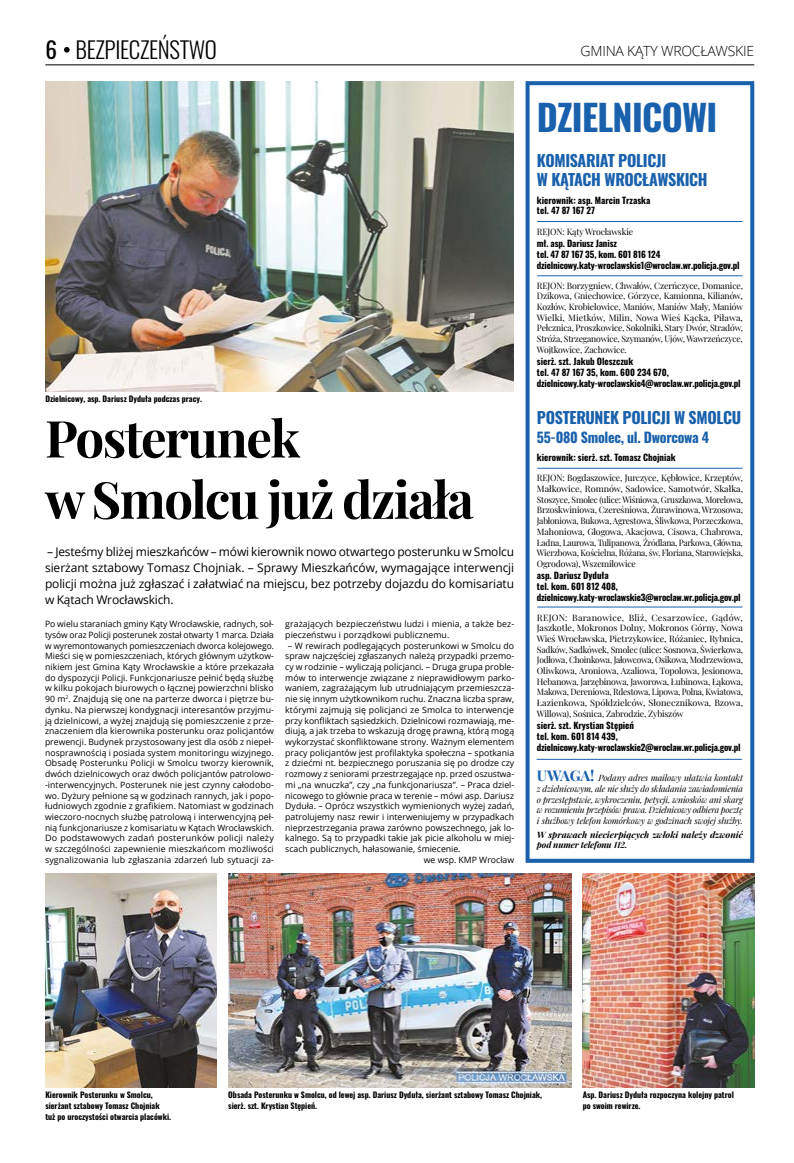
<style>
.page{position:relative;width:794px;height:1163px;background:#fff}
.page>*{position:absolute;margin:0;border:0;box-sizing:border-box;transform-origin:0 0}
.t1{font:700 51px/61.2px "Playfair Display";letter-spacing:-.03em;color:#000}
.t2{font:700 36px "Oswald";letter-spacing:-.02em;color:#1961ac}
.t3{font:300 23px "Oswald";letter-spacing:-.015em;color:#000}
.t4{font:700 16px/19.2px "Oswald";letter-spacing:-.02em;color:#1961ac}
.t5{font:700 14px "Oswald";letter-spacing:-.02em;color:#1961ac}
.t6{font:300 14px "Open Sans";letter-spacing:-.015em;color:#000}
.t7{font:12px/16px "Open Sans";letter-spacing:-.01em;color:#000;text-align:justify}
.t8{font:700 9px/10.7px "Oswald";letter-spacing:-.015em;color:#000}
.t9{font:8.7px/10.7px "Open Sans";color:#000;text-align:justify}
.t10{font:8.7px/10.7px "Playfair Display";letter-spacing:-.02em;color:#000;text-align:justify}
.t11{font:8.7px/10.7px "Playfair Display";letter-spacing:-.02em;color:#000;text-align:justify;scale:1.04 1}
.t12{font:italic 8.7px/10.7px "Playfair Display";letter-spacing:-.015em;color:#000;text-align:justify}
.t13{font:italic 700 8.7px/10.7px "Playfair Display";color:#000;scale:1.04 1}
.t14{font:700 8px/10.7px "Oswald";color:#000}
.s1{font-weight:400}
.s2{font-weight:700;font-style:normal;font-size:14.7px;color:#1961ac}
</style>
<div class="page">
<hr style="left:45px;top:65px;width:709px;height:1px;background:#000">
<svg style="left:64px;top:47px;width:6px;height:6px"></svg>
<img style="left:45px;top:81px;width:468px;height:310px">
<div style="left:525px;top:81px;width:229px;height:781px;background:#fff;border:4px solid #1961ac"></div>
<img style="left:45px;top:873px;width:172px;height:214px">
<img style="left:583px;top:873px;width:171px;height:214px">
<img style="left:228px;top:873px;width:343px;height:214px">
<hr style="left:537px;top:221px;width:205px;height:1px;background:#1961ac">
<hr style="left:537px;top:275px;width:205px;height:1px;background:#1961ac">
<hr style="left:537px;top:467px;width:205px;height:1px;background:#1961ac">
<hr style="left:537px;top:606px;width:205px;height:1px;background:#1961ac">
<hr style="left:536px;top:758px;width:206px;height:1px;background:#1961ac">
<h3 class="t3" style="left:45px;top:29px;width:173px"><span class="s1">6</span> BEZPIECZEŃSTWO</h3>
<h3 class="t6" style="left:580px;top:42px;width:175px">GMINA KĄTY WROCŁAWSKIE</h3>
<p class="t14" style="left:45px;top:394px;width:158px">Dzielnicowy, asp. Dariusz Dyduła podczas pracy.</p>
<h1 class="t1" style="left:45px;top:403px;width:430px">Posterunek<br>w Smolcu już działa</h1>
<p class="t7" style="left:45px;top:543px;width:471px">– Jesteśmy bliżej mieszkańców – mówi kierownik nowo otwartego posterunku w Smolcu sierżant sztabowy Tomasz Chojniak. – Sprawy Mieszkańców, wymagające interwencji policji można już zgłaszać i załatwiać na miejscu, bez potrzeby dojazdu do komisariatu w Kątach Wrocławskich.</p>
<p class="t9" style="left:45px;top:618px;width:230px">Po wielu staraniach gminy Kąty Wrocławskie, radnych, soł&shy;tysów oraz Policji posterunek został otwarty 1 marca. Działa w wyremontowanych pomieszczeniach dworca kolejowego.<br>Mieści się w pomieszczeniach, których głównym użytkow&shy;nikiem jest Gmina Kąty Wrocławskie a które przekazała do dyspozycji Policji. Funkcjonariusze pełnić będą służbę w kilku pokojach biurowych o łącznej powierzchni blisko 90 m<sup>2</sup>. Znajdują się one na parterze dworca i piętrze bu&shy;dynku. Na pierwszej kondygnacji interesantów przyjmu&shy;ją dzielnicowi, a wyżej znajdują się pomieszczenie z prze&shy;znaczeniem dla kierownika posterunku oraz policjantów prewencji. Budynek przystosowany jest dla osób z niepeł&shy;nosprawnością i posiada system monitoringu wizyjnego.<br>Obsadę Posterunku Policji w Smolcu tworzy kierownik, dwóch dzielnicowych oraz dwóch policjantów patrolowo--interwencyjnych. Posterunek nie jest czynny całodobo&shy;wo. Dyżury pełnione są w godzinach rannych, jak i popo&shy;łudniowych zgodnie z grafikiem. Natomiast w godzinach wieczoro-nocnych służbę patrolową i interwencyjną peł&shy;nią funkcjonariusze z komisariatu w Kątach Wrocławskich.<br>Do podstawowych zadań posterunków policji należy w szczególności zapewnienie mieszkańcom możliwości sygnalizowania lub zgłaszania zdarzeń lub sytuacji za-</p>
<p class="t9" style="left:285px;top:618px;width:230px">grażających bezpieczeństwu ludzi i mienia, a także bez&shy;pieczeństwu i porządkowi publicznemu.</p>
<p class="t9" style="left:288px;top:639px;width:228px">– W rewirach podlegających posterunkowi w Smolcu do</p>
<p class="t9" style="left:285px;top:650px;width:230px">spraw najczęściej zgłaszanych należą przypadki przemo-</p>
<p class="t9" style="left:285px;top:661px;width:230px">cy w rodzinie – wyliczają policjanci. – Druga grupa proble-</p>
<p class="t9" style="left:285px;top:672px;width:230px">mów to interwencje związane z nieprawidłowym parko-</p>
<p class="t9" style="left:285px;top:682px;width:230px">waniem, zagrażającym lub utrudniającym przemieszcza-</p>
<p class="t9" style="left:285px;top:693px;width:230px">nie się innym użytkownikom ruchu. Znaczna liczba spraw,</p>
<p class="t9" style="left:285px;top:704px;width:230px">którymi zajmują się policjanci ze Smolca to interwencje</p>
<p class="t9" style="left:285px;top:714px;width:230px">przy konfliktach sąsiedzkich. Dzielnicowi rozmawiają, me-</p>
<p class="t9" style="left:285px;top:725px;width:230px">diują, a jak trzeba to wskazują drogę prawną, którą mogą</p>
<p class="t9" style="left:285px;top:736px;width:230px">wykorzystać skonfliktowane strony. Ważnym elementem</p>
<p class="t9" style="left:285px;top:746px;width:230px">pracy policjantów jest profilaktyka społeczna – spotkania</p>
<p class="t9" style="left:285px;top:757px;width:230px">z dziećmi nt. bezpiecznego poruszania się po drodze czy</p>
<p class="t9" style="left:285px;top:768px;width:230px">rozmowy z seniorami przestrzegające np. przed oszustwa-</p>
<p class="t9" style="left:285px;top:779px;width:230px">mi „na wnuczka”, czy „na funkcjonariusza”. – Praca dziel-</p>
<p class="t9" style="left:285px;top:789px;width:230px">nicowego to głównie praca w terenie – mówi asp. Dariusz</p>
<p class="t9" style="left:285px;top:800px;width:230px">Dyduła. – Oprócz wszystkich wymienionych wyżej zadań,</p>
<p class="t9" style="left:285px;top:811px;width:230px">patrolujemy nasz rewir i interweniujemy w przypadkach</p>
<p class="t9" style="left:285px;top:821px;width:230px">nieprzestrzegania prawa zarówno powszechnego, jak lo-</p>
<p class="t9" style="left:285px;top:832px;width:230px">kalnego. Są to przypadki takie jak picie alkoholu w miej-</p>
<p class="t9" style="left:285px;top:843px;width:177px">scach publicznych, hałasowanie, śmiecenie.</p>
<p class="t9" style="left:424px;top:853px;width:92px">we wsp. KMP Wrocław</p>
<h2 class="t2" style="left:537px;top:98px;width:182px">DZIELNICOWI</h2>
<h3 class="t4" style="left:537px;top:151px;width:172px">KOMISARIAT POLICJI<br>W KĄTACH WROCŁAWSKICH</h3>
<p class="t8" style="left:537px;top:195px;width:115px">kierownik: asp. Marcin Trzaska tel. 47 87 167 27</p>
<p class="t10" style="left:537px;top:226px;width:98px">REJON: Kąty Wrocławskie</p>
<p class="t8" style="left:537px;top:239px;width:204px">mł. asp. Dariusz Janisz<br>tel. 47 87 167 35, kom. 601 816 124 dzielnicowy.katy-wroclawskie1@wroclaw.wr.policja.gov.pl</p>
<p class="t10" style="left:537px;top:279px;width:208px">REJON: Borzygniew, Chwałów, Czerńczyce, Domanice, Dzikowa, Gniechowice, Górzyce, Kamionna, Kilianów, Kozłów, Krobielowice, Maniów, Maniów Mały, Maniów Wielki, Mietków, Milin, Nowa Wieś Kącka, Piława, Pełcznica, Proszkowice, Sokolniki, Stary Dwór, Stradów, Stróża, Strzeganowice, Szymanów, Ujów, Wawrzeńczyce, Wojtkowice, Zachowice.</p>
<p class="t8" style="left:537px;top:357px;width:205px">sierż. szt. Jakub Oleszczuk<br>tel. 47 87 167 35, kom. 600 234 670, dzielnicowy.katy-wroclawskie4@wroclaw.wr.policja.gov.pl</p>
<h3 class="t4" style="left:537px;top:408px;width:206px">POSTERUNEK POLICJI W SMOLCU</h3>
<h3 class="t5" style="left:537px;top:429px;width:174px">55-080 Smolec, ul. Dworcowa 4</h3>
<p class="t8" style="left:537px;top:452px;width:140px">kierownik: sierż. szt. Tomasz Chojniak</p>
<p class="t10" style="left:537px;top:472px;width:208px">REJON: Bogdaszowice, Jurczyce, Kębłowice, Krzeptów, Małkowice, Romnów, Sadowice, Samotwór, Skałka, Stoszyce, Smolec (ulice: Wiśniowa, Gruszkowa, Morelowa, Brzoskwiniowa, Czereśniowa, Żurawinowa, Wrzosowa, Jabłoniowa, Bukowa, Agrestowa, Śliwkowa, Porzeczkowa, Mahoniowa, Głogowa, Akacjowa, Cisowa, Chabrowa, Ładna, Laurowa, Tulipanowa, Źródlana, Parkowa, Główna, Wierzbowa, Kościelna, Różana, św. Floriana, Starowiejska, Ogrodowa), Wszemiłowice</p>
<p class="t8" style="left:537px;top:571px;width:205px">asp. Dariusz Dyduła<br>tel. kom. 601 812 408, dzielnicowy.katy-wroclawskie3@wroclaw.wr.policja.gov.pl</p>
<p class="t11" style="left:537px;top:611px;width:200px">REJON: Baranowice, Bliż, Cesarzowice, Gądów, Jaszkotle, Mokronos Dolny, Mokronos Górny, Nowa Wieś Wrocławska, Pietrzykowice, Różaniec, Rybnica, Sadków, Sadkówek, Smolec (ulice: Sosnowa, Świerkowa, Jodłowa, Choinkowa, Jałowcowa, Osikowa, Modrzewiowa, Oliwkowa, Aroniowa, Azaliowa, Topolowa, Jesionowa, Hebanowa, Jarzębinowa, Jaworowa, Łubinowa, Łąkowa, Makowa, Dereniowa, Rdestowa, Lipowa, Polna, Kwiatowa, Łazienkowa, Spółdzielców, Słonecznikowa, Bzowa, Willowa), Sośnica, Zabrodzie, Zybiszów</p>
<p class="t8" style="left:537px;top:720px;width:205px">sierż. szt. Krystian Stępień<br>tel. kom. 601 814 439, dzielnicowy.katy-wroclawskie2@wroclaw.wr.policja.gov.pl</p>
<p class="t12" style="left:537px;top:772px;width:208px"><span class="s2">UWAGA!</span> Podany adres mailowy ułatwia kontakt z dzielnicowym, ale nie służy do składania zawiadomienia o przestępstwie, wykroczeniu, petycji, wniosków ani skarg w rozumieniu przepisów prawa. Dzielnicowy odbiera pocztę i służbowy telefon komórkowy w godzinach swojej służby.</p>
<p class="t13" style="left:537px;top:828px;width:200px">W sprawach niecierpiących zwłoki należy dzwonić pod numer telefonu 112.</p>
<p class="t14" style="left:45px;top:1090px;width:127px">Kierownik Posterunku w Smolcu, sierżant sztabowy Tomasz Chojniak tuż po uroczystości otwarcia placówki.</p>
<p class="t14" style="left:583px;top:1090px;width:153px">Asp. Dariusz Dyduła rozpoczyna kolejny patrol po swoim rewirze.</p>
<p class="t14" style="left:228px;top:1090px;width:315px">Obsada Posterunku w Smolcu, od lewej asp. Dariusz Dyduła, sierżant sztabowy Tomasz Chojniak, sierż. szt. Krystian Stępień.</p>
</div>
